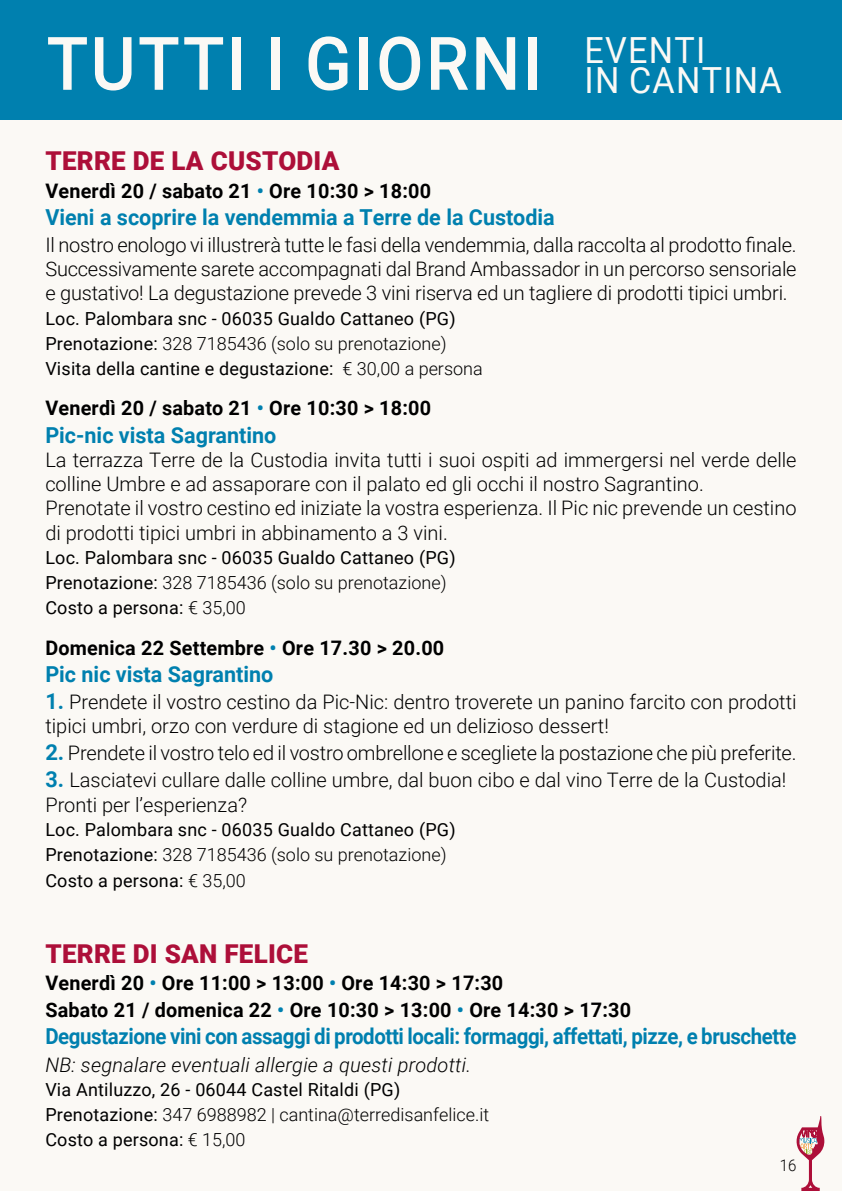
<style>
.page{position:relative;width:842px;height:1191px;background:#fbf9f5}
.page>*{position:absolute;margin:0;border:0;box-sizing:border-box;transform-origin:0 0}
.t1{font:500 74px "Roboto";letter-spacing:.035em;color:#fbf9f5;scale:.93 1}
.t2{font:36px "Roboto";letter-spacing:.035em;color:#fbf9f5;scale:.95 1}
.t3{font:900 26px "Roboto";letter-spacing:.01em;color:#ad0f39}
.t4{font:700 22px "Roboto";letter-spacing:-.015em;color:#0080af}
.t5{font:700 22px "Roboto";letter-spacing:-.015em;color:#0080af;scale:.93 1}
.t6{font:300 20px/24.2px "Roboto";color:#000}
.t7{font:700 20px/27.2px "Roboto";letter-spacing:.01em;color:#000}
.t8{font:italic 300 20px "Roboto";letter-spacing:.01em;color:#000}
.t9{font:18px/25px "Roboto";letter-spacing:.01em;color:#000}
.t10{font:300 16px "Roboto";color:#000;scale:.94 1}
.s1{font-weight:400;font-size:36px}
.s2{color:#0080af}
.s3{font-weight:300}
.s4{font-weight:700;font-size:22px;color:#0080af}
</style>
<div class="page">
<svg style="left:796px;top:1116px;width:28px;height:75px"></svg>
<div style="left:0;top:0;width:842px;height:120px;background:#0080af"></div>
<h1 class="t1" style="left:47px;top:12px;width:792px">TUTTI I GIORNI <span class="s1">IN CANTINA</span></h1>
<h2 class="t2" style="left:585px;top:25px;width:129px">EVENTI</h2>
<h3 class="t3" style="left:45px;top:143px;width:296px">TERRE DE LA CUSTODIA</h3>
<p class="t7" style="left:45px;top:176px;width:387px">Venerdì 20 / sabato 21 <span class="s2">•</span> Ore 10:30 &gt; 18:00</p>
<p class="t4" style="left:45px;top:201px;width:511px">Vieni a scoprire la vendemmia a Terre de la Custodia</p>
<p class="t6" style="left:45px;top:232px;width:753px;text-align:justify">Il nostro enologo vi illustrerà tutte le fasi della vendemmia, dalla raccolta al prodotto finale.<br>Successivamente sarete accompagnati dal Brand Ambassador in un percorso sensoriale e gustativo! La degustazione prevede 3 vini riserva ed un tagliere di prodotti tipici umbri.</p>
<p class="t9" style="left:45px;top:305px;width:439px">Loc. Palombara snc - 06035 Gualdo Cattaneo (PG)<br>Prenotazione: <span class="s3">328 7185436 (solo su prenotazione)<br></span>Visita della cantine e degustazione: <span class="s3">€ 30,00 a persona</span></p>
<p class="t7" style="left:45px;top:394px;width:387px">Venerdì 20 / sabato 21 <span class="s2">•</span> Ore 10:30 &gt; 18:00</p>
<p class="t4" style="left:45px;top:419px;width:233px">Pic-nic vista Sagrantino</p>
<p class="t6" style="left:45px;top:447px;width:753px">La terrazza Terre de la Custodia invita tutti i suoi ospiti ad immergersi nel verde delle colline Umbre e ad assaporare con il palato ed gli occhi il nostro Sagrantino.<br>Prenotate il vostro cestino ed iniziate la vostra esperienza. Il Pic nic prevende un cestino di prodotti tipici umbri in abbinamento a 3 vini.</p>
<p class="t9" style="left:45px;top:545px;width:412px">Loc. Palombara snc - 06035 Gualdo Cattaneo (PG)<br>Prenotazione: <span class="s3">328 7185436 (solo su prenotazione)<br></span>Costo a persona: <span class="s3">€ 35,00</span></p>
<p class="t7" style="left:45px;top:633px;width:400px">Domenica 22 Settembre <span class="s2">•</span> Ore 17.30 &gt; 20.00</p>
<p class="t4" style="left:45px;top:658px;width:230px">Pic nic vista Sagrantino</p>
<p class="t6" style="left:45px;top:689px;width:753px"><span class="s4">1.</span> Prendete il vostro cestino da Pic-Nic: dentro troverete un panino farcito con prodotti tipici umbri, orzo con verdure di stagione ed un delizioso dessert!</p>
<p class="t6" style="left:45px;top:740px;width:753px"><span class="s4">2.</span> Prendete il vostro telo ed il vostro ombrellone e scegliete la postazione che più preferite.</p>
<p class="t6" style="left:45px;top:767px;width:743px"><span class="s4">3.</span> Lasciatevi cullare dalle colline umbre, dal buon cibo e dal vino Terre de la Custodia!<br>Pronti per l’esperienza?</p>
<p class="t9" style="left:45px;top:816px;width:412px">Loc. Palombara snc - 06035 Gualdo Cattaneo (PG)<br>Prenotazione: <span class="s3">328 7185436 (solo su prenotazione)<br></span>Costo a persona: <span class="s3">€ 35,00</span></p>
<h3 class="t3" style="left:45px;top:935px;width:264px">TERRE DI SAN FELICE</h3>
<p class="t7" style="left:45px;top:968px;width:587px">Venerdì 20 <span class="s2">•</span> Ore 11:00 &gt; 13:00 <span class="s2">•</span> Ore 14:30 &gt; 17:30<br>Sabato 21 / domenica 22 <span class="s2">•</span> Ore 10:30 &gt; 13:00 <span class="s2">•</span> Ore 14:30 &gt; 17:30</p>
<p class="t5" style="left:45px;top:1021px;width:809px">Degustazione vini con assaggi di prodotti locali: formaggi, affettati, pizze, e bruschette</p>
<p class="t8" style="left:45px;top:1050px;width:427px">NB: segnalare eventuali allergie a questi prodotti.</p>
<p class="t9" style="left:45px;top:1076px;width:445px">Via Antiluzzo, 26 - 06044 Castel Ritaldi (PG)<br>Prenotazione: <span class="s3">347 6988982 | cantina@terredisanfelice.it<br></span>Costo a persona: <span class="s3">€ 15,00</span></p>
<p class="t10" style="left:780px;top:1154px;width:19px">16</p>
</div>
